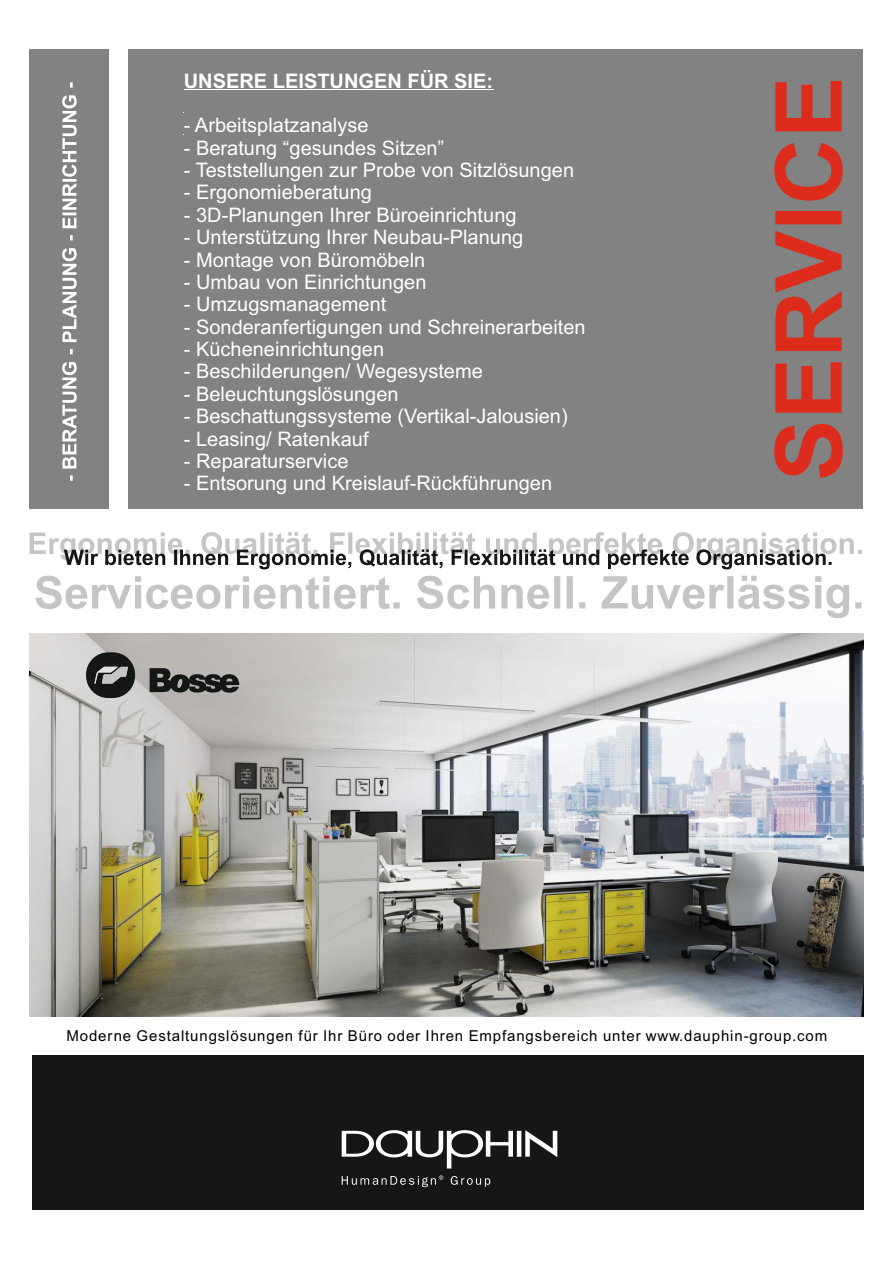
<style>
.page{position:relative;width:893px;height:1263px;background:#fff}
.page>*{position:absolute;margin:0;border:0;box-sizing:border-box;transform-origin:0 0}
.t1{font:19.95px "Arial";color:#fff}
.t2{font:700 19.95px "Arial";color:#fff}
.t3{font:15px "Arial";letter-spacing:.06em;color:#000}
</style>
<div class="page">
<div style="left:29px;top:49px;width:834px;height:460px;background:#818281"></div>
<hr style="left:184px;top:89px;width:309px;height:1px;background:#fff">
<svg style="left:62px;top:82px;width:15px;height:399px"></svg>
<div style="left:109px;top:36px;width:19px;height:481px;background:#fff"></div>
<div style="left:32px;top:1056px;width:831px;height:154px;background:#151616"></div>
<svg style="left:342px;top:1130px;width:215px;height:38px"></svg>
<svg style="left:342px;top:1175px;width:101px;height:12px"></svg>
<svg style="left:451px;top:1176px;width:39px;height:11px"></svg>
<svg style="left:774px;top:81px;width:69px;height:397px"></svg>
<svg style="left:30px;top:532px;width:832px;height:37px"></svg>
<svg style="left:35px;top:576px;width:826px;height:42px"></svg>
<img style="left:30px;top:634px;width:833px;height:383px">
<svg style="left:86px;top:652px;width:49px;height:46px;background:#565656"></svg>
<svg style="left:150px;top:668px;width:89px;height:25px;background:#545452"></svg>
<p class="t2" style="left:184px;top:73px;width:311px">UNSERE LEISTUNGEN FÜR SIE:</p>
<p class="t1" style="left:184px;top:118px;width:186px">- Arbeitsplatzanalyse</p>
<p class="t1" style="left:184px;top:140px;width:262px">- Beratung “gesundes Sitzen”</p>
<p class="t1" style="left:184px;top:163px;width:392px">- Teststellungen zur Probe von Sitzlösungen</p>
<p class="t1" style="left:184px;top:185px;width:190px">- Ergonomieberatung</p>
<p class="t1" style="left:184px;top:207px;width:334px">- 3D-Planungen Ihrer Büroeinrichtung</p>
<p class="t1" style="left:184px;top:230px;width:341px">- Unterstützung Ihrer Neubau-Planung</p>
<p class="t1" style="left:184px;top:252px;width:243px">- Montage von Büromöbeln</p>
<p class="t1" style="left:184px;top:274px;width:244px">- Umbau von Einrichtungen</p>
<p class="t1" style="left:184px;top:297px;width:204px">- Umzugsmanagement</p>
<p class="t1" style="left:184px;top:319px;width:403px">- Sonderanfertigungen und Schreinerarbeiten</p>
<p class="t1" style="left:184px;top:341px;width:202px">- Kücheneinrichtungen</p>
<p class="t1" style="left:184px;top:364px;width:300px">- Beschilderungen/ Wegesysteme</p>
<p class="t1" style="left:184px;top:386px;width:216px">- Beleuchtungslösungen</p>
<p class="t1" style="left:184px;top:409px;width:385px">- Beschattungssysteme (Vertikal-Jalousien)</p>
<p class="t1" style="left:184px;top:431px;width:186px">- Leasing/ Ratenkauf</p>
<p class="t1" style="left:184px;top:453px;width:166px">- Reparaturservice</p>
<p class="t1" style="left:184px;top:476px;width:370px">- Entsorung und Kreislauf-Rückführungen</p>
<p class="t3" style="left:67px;top:1030px;width:762px">Moderne Gestaltungslösungen für Ihr Büro oder Ihren Empfangsbereich unter www.dauphin-group.com</p>
</div>
